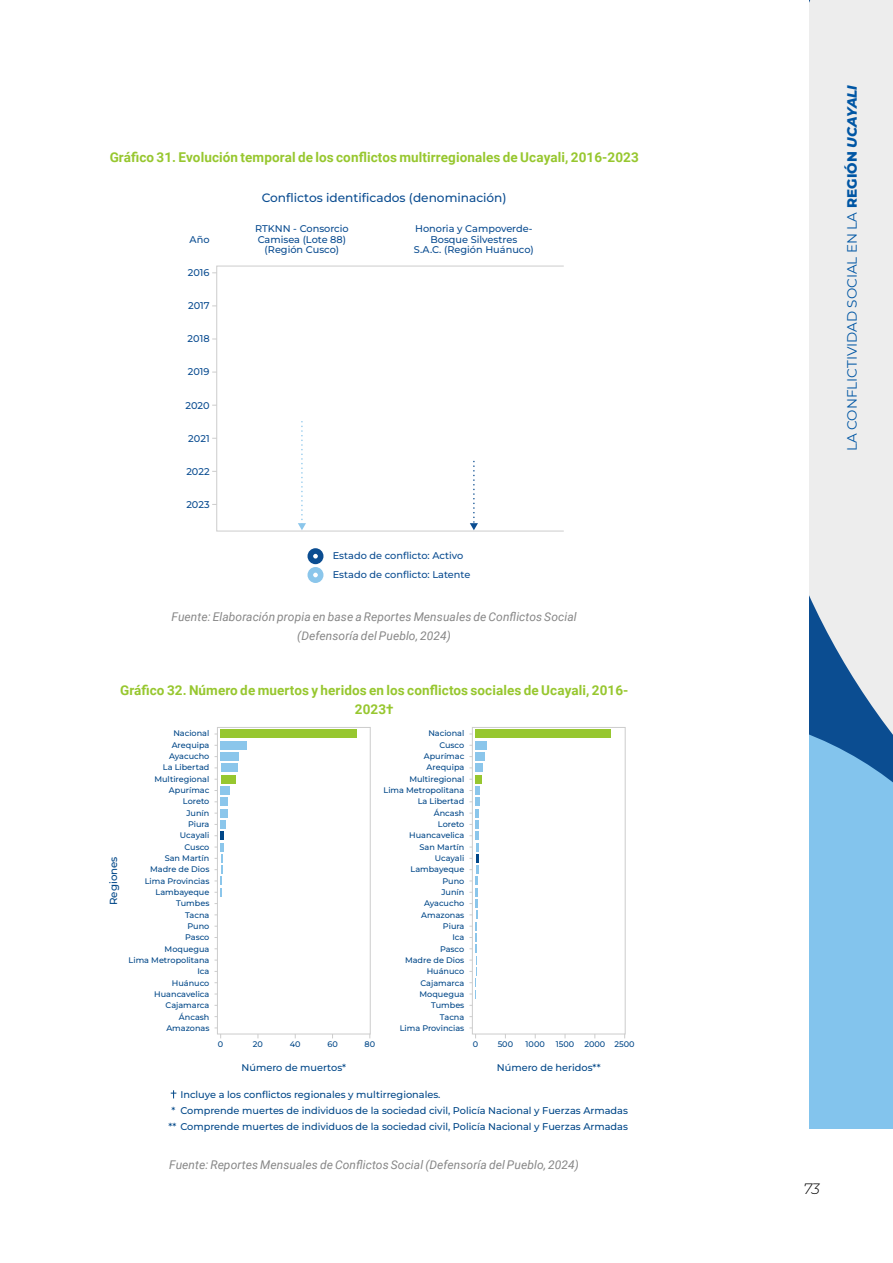
<style>
.page{position:relative;width:893px;height:1263px;background:#fff}
.page>*{position:absolute;margin:0;border:0;box-sizing:border-box;transform-origin:0 0}
.t1{font:italic 100 15px "Montserrat";color:#000}
.t2{font:700 13.5px/19.5px "Roboto";letter-spacing:.01em;color:#97c72f;text-align:center}
.t3{font:13.5px "Montserrat";color:#0056a4}
.t4{font:100 12.15px "Montserrat";color:#0b4d91}
.t5{font:italic 12px/19.5px "Roboto";letter-spacing:.005em;color:#878787;text-align:center}
.t6{font:100 10.2px "Montserrat";color:#004788}
.t7{font:100 9.75px "Montserrat";color:#004788}
.t8{font:100 9.75px/10.5px "Montserrat";color:#0b4d91;text-align:center}
.t9{font:100 8.1px/11.2px "Montserrat";color:#004788;text-align:right}
.s1{font-weight:100}
.s2{font-weight:100;font-style:italic}
</style>
<div class="page">
<div style="left:217px;top:266px;width:347px;height:265px;border:1px solid #ccc"></div>
<div style="left:307px;top:567px;width:16px;height:16px;background:#8bc6eb;border-radius:50%"></div>
<svg style="left:313px;top:573px;width:5px;height:4px"></svg>
<div style="left:307px;top:548px;width:16px;height:16px;background:#0b4d91;border-radius:50%"></div>
<svg style="left:313px;top:554px;width:5px;height:4px"></svg>
<svg style="left:298px;top:422px;width:8px;height:108px"></svg>
<svg style="left:470px;top:461px;width:8px;height:69px"></svg>
<div style="left:217px;top:727px;width:153px;height:307px;border:1px solid #ccc"></div>
<div style="left:221px;top:730px;width:136px;height:8px;background:#97c72f"></div>
<div style="left:221px;top:741px;width:26px;height:8px;background:#8bc6eb"></div>
<div style="left:221px;top:752px;width:18px;height:9px;background:#8bc6eb"></div>
<div style="left:221px;top:764px;width:16px;height:8px;background:#8bc6eb"></div>
<div style="left:221px;top:775px;width:14px;height:8px;background:#97c72f"></div>
<div style="left:221px;top:786px;width:9px;height:8px;background:#8bc6eb"></div>
<div style="left:221px;top:798px;width:7px;height:8px;background:#8bc6eb"></div>
<div style="left:221px;top:809px;width:7px;height:8px;background:#8bc6eb"></div>
<div style="left:221px;top:820px;width:5px;height:8px;background:#8bc6eb"></div>
<svg style="left:215px;top:832px;width:9px;height:64px"></svg>
<div style="left:472px;top:727px;width:153px;height:307px;border:1px solid #ccc"></div>
<div style="left:476px;top:730px;width:135px;height:8px;background:#97c72f"></div>
<div style="left:476px;top:741px;width:11px;height:8px;background:#8bc6eb"></div>
<div style="left:476px;top:752px;width:9px;height:9px;background:#8bc6eb"></div>
<div style="left:476px;top:764px;width:7px;height:8px;background:#8bc6eb"></div>
<div style="left:476px;top:775px;width:6px;height:8px;background:#97c72f"></div>
<svg style="left:469px;top:786px;width:11px;height:212px"></svg>
<svg style="left:171px;top:1090px;width:5px;height:8px"></svg>
<div style="left:809px;top:1014px;width:84px;height:114px;background:#83c4ed"></div>
<svg style="left:809px;top:0;width:84px;height:1014px;background:#bbd3e4"></svg>
<h2 class="t2" style="left:110px;top:147px;width:531px">Gráfico 31. Evolución temporal de los conflictos multirregionales de Ucayali, 2016-2023</h2>
<h3 class="t4" style="left:262px;top:190px;width:246px">Conflictos identificados (denominación)</h3>
<p class="t8" style="left:190px;top:234px;width:21px">Año</p>
<p class="t8" style="left:255px;top:223px;width:95px">RTKNN - Consorcio<br>Camisea (Lote 88) (Región Cusco)</p>
<p class="t8" style="left:414px;top:223px;width:122px">Honoria y Campoverde-<br>Bosque Silvestres<br>S.A.C. (Región Huánuco)</p>
<p class="t8" style="left:188px;top:267px;width:23px">2016</p>
<p class="t8" style="left:188px;top:300px;width:23px">2017</p>
<p class="t8" style="left:188px;top:333px;width:23px">2018</p>
<p class="t8" style="left:188px;top:366px;width:23px">2019</p>
<p class="t8" style="left:185px;top:400px;width:26px">2020</p>
<p class="t8" style="left:188px;top:433px;width:23px">2021</p>
<p class="t8" style="left:186px;top:466px;width:25px">2022</p>
<p class="t8" style="left:186px;top:499px;width:25px">2023</p>
<p class="t8" style="left:333px;top:545px;width:139px;line-height:19.5px;text-align:left">Estado de conflicto: Activo<br>Estado de conflicto: Latente</p>
<h3 class="t5" style="left:172px;top:606px;width:407px">Fuente: Elaboración propia en base a Reportes Mensuales de Conflictos Social (Defensoría del Pueblo, 2024)</h3>
<h2 class="t2" style="left:120px;top:680px;width:510px">Gráfico 32. Número de muertos y heridos en los conflictos sociales de Ucayali, 2016-<br>2023†</h2>
<p class="t6" style="left:107px;top:905px;width:50px;rotate:-90deg">Regiones</p>
<p class="t9" style="left:129px;top:728px;width:82px">Nacional<br>Arequipa<br>Ayacucho<br>La Libertad<br>Multiregional<br>Apurímac<br>Loreto<br>Junín<br>Piura<br>Ucayali<br>Cusco<br>San Martín<br>Madre de Dios<br>Lima Provincias<br>Lambayeque<br>Tumbes<br>Tacna<br>Puno<br>Pasco<br>Moquegua<br>Lima Metropolitana<br>Ica<br>Huánuco<br>Huancavelica<br>Cajamarca<br>Áncash<br>Amazonas</p>
<p class="t9" style="left:218px;top:1038px;width:7px">0</p>
<p class="t9" style="left:253px;top:1038px;width:12px">20</p>
<p class="t9" style="left:290px;top:1038px;width:12px">40</p>
<p class="t9" style="left:327px;top:1038px;width:12px">60</p>
<p class="t9" style="left:364px;top:1038px;width:12px">80</p>
<p class="t9" style="left:383px;top:728px;width:82px">Nacional<br>Cusco<br>Apurímac<br>Arequipa<br>Multiregional<br>Lima Metropolitana<br>La Libertad<br>Áncash<br>Loreto<br>Huancavelica<br>San Martín<br>Ucayali<br>Lambayeque<br>Puno<br>Junín<br>Ayacucho<br>Amazonas<br>Piura<br>Ica<br>Pasco<br>Madre de Dios<br>Huánuco<br>Cajamarca<br>Moquegua<br>Tumbes<br>Tacna<br>Lima Provincias</p>
<p class="t9" style="left:473px;top:1038px;width:7px">0</p>
<p class="t9" style="left:498px;top:1038px;width:17px">500</p>
<p class="t9" style="left:526px;top:1038px;width:21px">1000</p>
<p class="t9" style="left:556px;top:1038px;width:20px">1500</p>
<p class="t9" style="left:584px;top:1038px;width:52px">2000 2500</p>
<p class="t7" style="left:242px;top:1061px;width:106px">Número de muertos*</p>
<p class="t7" style="left:497px;top:1061px;width:105px">Número de heridos**</p>
<p class="t7" style="left:180px;top:1088px;width:262px">Incluye a los conflictos regionales y multirregionales.</p>
<p class="t7" style="left:171px;top:1104px;width:458px">* Comprende muertes de individuos de la sociedad civil, Policía Nacional y Fuerzas Armadas</p>
<p class="t7" style="left:168px;top:1120px;width:461px">** Comprende muertes de individuos de la sociedad civil, Policía Nacional y Fuerzas Armadas</p>
<h3 class="t5" style="left:169px;top:1155px;width:411px">Fuente: Reportes Mensuales de Conflictos Social (Defensoría del Pueblo, 2024)</h3>
<h2 class="t3" style="left:843px;top:451px;width:368px;rotate:-90deg">LA CONFLICTIVIDAD SOCIAL EN LA <span class="s1">REGIÓN</span> <span class="s2">UCAYALI</span></h2>
<h1 class="t1" style="left:803px;top:1178px;width:18px">73</h1>
</div>
